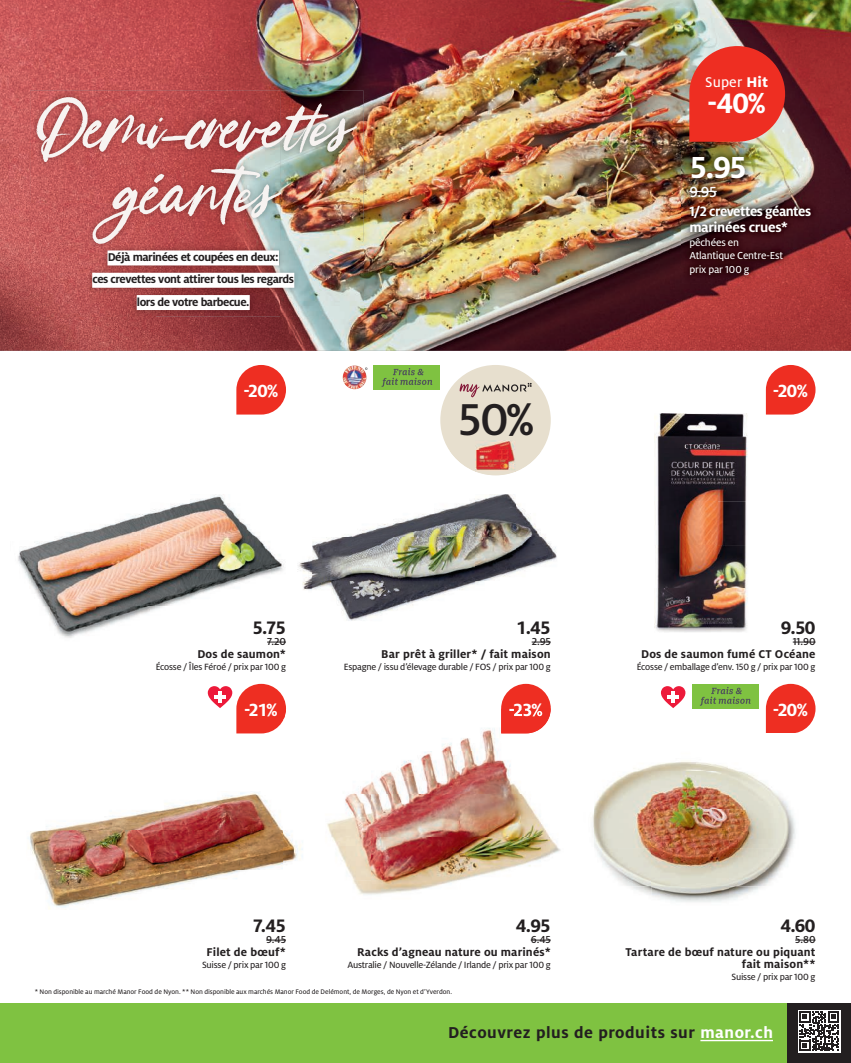
<style>
.page{position:relative;width:851px;height:1063px;background:#fff}
.page>*{position:absolute;margin:0;border:0;box-sizing:border-box;transform-origin:0 0}
.t1{font:87.5px/66.2px "Pink Lemonade";letter-spacing:-.03em;color:#f7f3f1;text-align:center}
.t2{font:500 49.38px "Milofor Manor";color:#231f20}
.t3{font:700 33.75px "Milofor Manor";color:#fff}
.t4{font:700 31.25px "Milofor Manor";color:#fff}
.t5{font:700 20px "Milofor Manor";letter-spacing:-.035em;color:#231f20}
.t6{font:700 19.5px "Milofor Manor";letter-spacing:-.04em;color:#fff}
.t7{font:700 17.5px "Milofor Manor";letter-spacing:.03em;color:#231f20}
.t8{font:500 16.25px "Milofor Manor";color:#fff}
.t9{font:15.62px "Milofor Manor Text";letter-spacing:.01em;color:#fff}
.t10{font:700 15px/16.2px "Milofor Manor";letter-spacing:-.03em;color:#fff}
.t11{font:700 12.5px/12.5px "Milofor Manor";letter-spacing:.01em;color:#231f20;text-align:right}
.t12{font:700 12.5px/22.2px "Milofor Manor";letter-spacing:-.04em;color:#231f20;text-align:center}
.t13{font:11.25px/13.5px "Milofor Manor Text";letter-spacing:-.015em;color:#fff}
.t14{font:500 11.25px "Milofor Manor";letter-spacing:-.01em;color:#231f20}
.t15{font:10px "Milofor Manor Text";letter-spacing:-.02em;color:#231f20}
.t16{font:7.25px "Milofor Manor Text";letter-spacing:-.005em;color:#231f20}
.s1{font-family:"Milofor Manor";font-weight:800}
.s2{color:#fff}
</style>
<div class="page">
<div style="left:0;top:1003px;width:787px;height:60px;background:#7fc241"></div>
<div style="left:787px;top:1003px;width:63px;height:60px;background:#231f20"></div>
<img style="left:0;top:0;width:850px;height:351px">
<svg style="left:765px;top:684px;width:50px;height:49px;background:#f05046"></svg>
<svg style="left:236px;top:365px;width:50px;height:50px;background:#f05248"></svg>
<svg style="left:765px;top:365px;width:50px;height:50px;background:#f05248"></svg>
<svg style="left:689px;top:46px;width:96px;height:96px;background:#e13f34"></svg>
<div style="left:440px;top:365px;width:110px;height:110px;background:#e7dfce;border-radius:50%"></div>
<img style="left:476px;top:440px;width:39px;height:11px">
<svg style="left:459px;top:383px;width:72px;height:14px"></svg>
<img style="left:326px;top:494px;width:220px;height:44px">
<img style="left:297px;top:538px;width:260px;height:43px">
<img style="left:302px;top:581px;width:181px;height:40px">
<svg style="left:450px;top:451px;width:91px;height:25px"></svg>
<img style="left:18px;top:495px;width:253px;height:143px">
<img style="left:271px;top:553px;width:13px;height:21px">
<img style="left:442px;top:728px;width:54px;height:23px">
<svg style="left:501px;top:684px;width:50px;height:50px"></svg>
<img style="left:353px;top:751px;width:168px;height:43px">
<img style="left:327px;top:794px;width:234px;height:86px">
<img style="left:353px;top:880px;width:106px;height:15px">
<img style="left:501px;top:709px;width:49px;height:24px">
<svg style="left:509px;top:709px;width:33px;height:7px"></svg>
<img style="left:28px;top:792px;width:275px;height:117px">
<img style="left:593px;top:761px;width:203px;height:125px">
<img style="left:631px;top:886px;width:131px;height:16px">
<img style="left:654px;top:414px;width:94px;height:218px">
<svg style="left:208px;top:684px;width:164px;height:68px"></svg>
<hr style="left:214px;top:695px;width:12px;height:4px;background:#fff">
<hr style="left:218px;top:691px;width:4px;height:12px;background:#fff">
<svg style="left:660px;top:686px;width:25px;height:22px"></svg>
<img style="left:342px;top:365px;width:24px;height:24px;border-radius:50%">
<hr style="left:700px;top:1040px;width:72px;height:1px;background:#fff">
<svg style="left:798px;top:1010px;width:42px;height:42px"></svg>
<svg style="left:799px;top:1011px;width:39px;height:40px"></svg>
<div style="left:373px;top:365px;width:67px;height:25px;background:#7fc241"></div>
<svg style="left:381px;top:368px;width:51px;height:19px"></svg>
<div style="left:691px;top:684px;width:67px;height:25px;background:#7fc241"></div>
<svg style="left:699px;top:687px;width:51px;height:19px"></svg>
<svg style="left:267px;top:625px;width:19px;height:18px"></svg>
<svg style="left:266px;top:940px;width:20px;height:1px"></svg>
<svg style="left:531px;top:642px;width:19px;height:1px"></svg>
<svg style="left:530px;top:940px;width:20px;height:1px"></svg>
<svg style="left:792px;top:642px;width:23px;height:1px"></svg>
<svg style="left:795px;top:940px;width:20px;height:1px"></svg>
<img style="left:681px;top:149px;width:137px;height:133px">
<svg style="left:689px;top:191px;width:27px;height:1px"></svg>
<img style="left:30px;top:91px;width:333px;height:226px">
<div style="left:107px;top:250px;width:172px;height:15px;background:#fff"></div>
<div style="left:92px;top:273px;width:202px;height:15px;background:#fff"></div>
<div style="left:137px;top:295px;width:113px;height:15px;background:#fff"></div>
<h1 class="t1" style="left:37px;top:96px;width:323px">Demi-crevettes géantes</h1>
<p class="t12" style="left:92px;top:247px;width:203px">Déjà marinées et coupées en deux:<br>ces crevettes vont attirer tous les regards lors de votre barbecue.</p>
<h3 class="t9" style="left:705px;top:77px;width:65px">Super <span class="s1">Hit</span></h3>
<h3 class="t4" style="left:707px;top:94px;width:59px">-40%</h3>
<h3 class="t3" style="left:689px;top:157px;width:59px">5.95</h3>
<h3 class="t8" style="left:689px;top:182px;width:29px">9.95</h3>
<h3 class="t10" style="left:689px;top:204px;width:123px">1/2 crevettes géantes marinées crues*</h3>
<p class="t13" style="left:689px;top:236px;width:95px">pêchées en<br>Atlantique Centre-Est prix par 100 g</p>
<h3 class="t6" style="left:243px;top:385px;width:36px">-20%</h3>
<h3 class="t6" style="left:772px;top:385px;width:36px">-20%</h3>
<h2 class="t2" style="left:458px;top:389px;width:78px">50%</h2>
<h3 class="t5" style="left:252px;top:621px;width:35px">5.75</h3>
<p class="t14" style="left:267px;top:635px;width:20px">7.20</p>
<p class="t11" style="left:197px;top:649px;width:90px">Dos de saumon*</p>
<p class="t15" style="left:156px;top:663px;width:132px">Écosse / Îles Féroé / prix par 100 g</p>
<h3 class="t5" style="left:516px;top:621px;width:36px">1.45</h3>
<p class="t14" style="left:531px;top:635px;width:21px">2.95</p>
<p class="t11" style="left:381px;top:649px;width:171px">Bar prêt à griller* / fait maison</p>
<p class="t15" style="left:344px;top:663px;width:208px">Espagne / issu d’élevage durable / FOS / prix par 100 g</p>
<h3 class="t5" style="left:780px;top:621px;width:36px">9.50</h3>
<p class="t14" style="left:792px;top:635px;width:24px">11.90</p>
<p class="t11" style="left:641px;top:649px;width:176px">Dos de saumon fumé CT Océane</p>
<p class="t15" style="left:636px;top:663px;width:180px">Écosse / emballage d’env. 150 g / prix par 100 g</p>
<h3 class="t6" style="left:244px;top:704px;width:34px">-21%</h3>
<h3 class="t6" style="left:508px;top:704px;width:35px">-23%</h3>
<h3 class="t6" style="left:772px;top:704px;width:36px">-20%</h3>
<h3 class="t5" style="left:253px;top:920px;width:35px">7.45</h3>
<p class="t14" style="left:266px;top:933px;width:21px">9.45</p>
<p class="t11" style="left:206px;top:947px;width:81px">Filet de bœuf*</p>
<p class="t15" style="left:202px;top:961px;width:85px">Suisse / prix par 100 g</p>
<h3 class="t5" style="left:516px;top:920px;width:36px">4.95</h3>
<p class="t14" style="left:530px;top:933px;width:22px">6.45</p>
<p class="t11" style="left:357px;top:947px;width:195px">Racks d’agneau nature ou marinés*</p>
<p class="t15" style="left:347px;top:961px;width:205px">Australie / Nouvelle-Zélande / Irlande / prix par 100 g</p>
<p class="t16" style="left:35px;top:990px;width:419px">* Non disponible au marché Manor Food de Nyon. ** Non disponible aux marchés Manor Food de Delémont, de Morges, de Nyon et d’Yverdon.</p>
<h3 class="t5" style="left:780px;top:920px;width:37px">4.60</h3>
<p class="t14" style="left:795px;top:933px;width:22px">5.80</p>
<p class="t11" style="left:625px;top:947px;width:191px">Tartare de bœuf nature ou piquant fait maison**</p>
<p class="t15" style="left:731px;top:974px;width:85px">Suisse / prix par 100 g</p>
<h3 class="t7" style="left:448px;top:1027px;width:326px">Découvrez plus de produits sur <span class="s2">manor.ch</span></h3>
</div>
